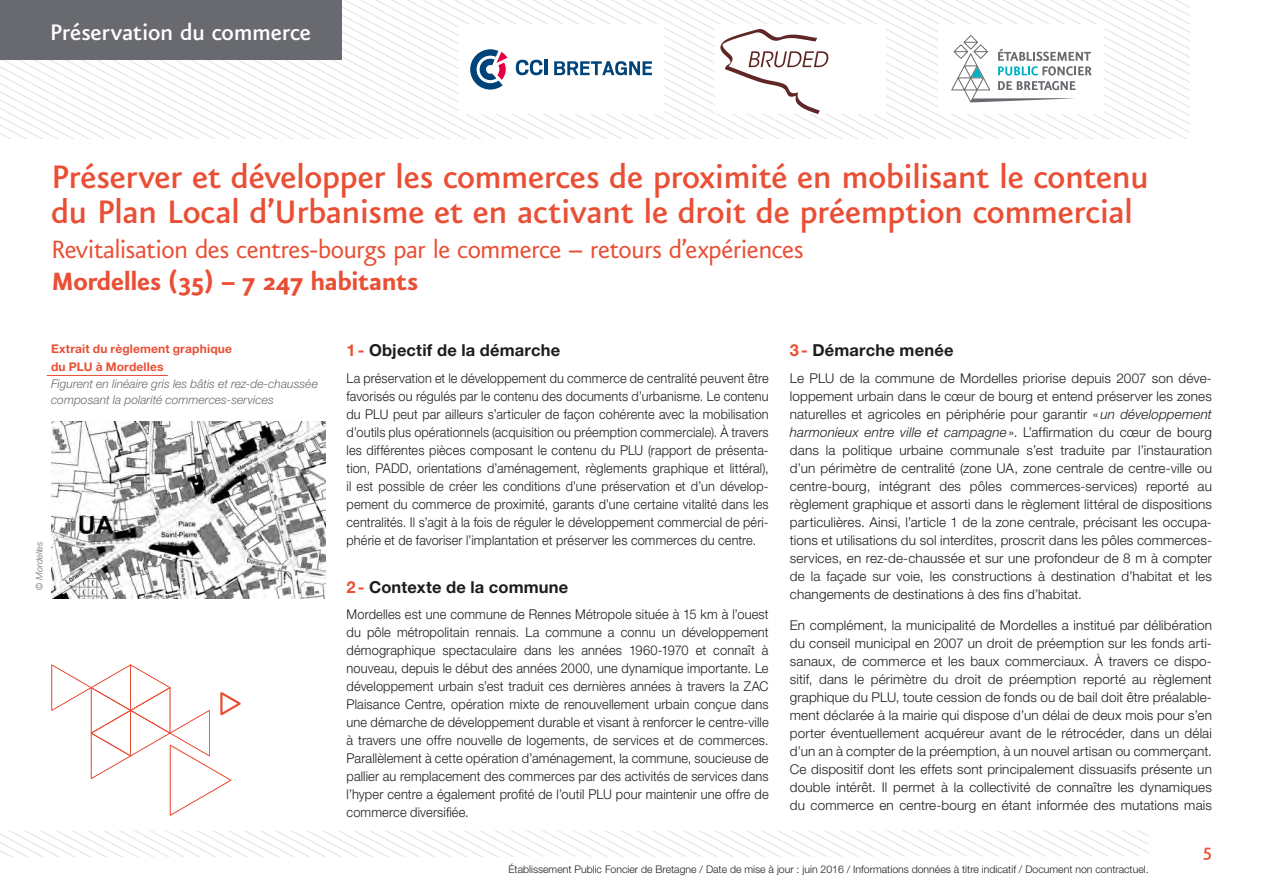
<style>
.page{position:relative;width:1263px;height:893px;background:#fff}
.page>*{position:absolute;margin:0;border:0;box-sizing:border-box;transform-origin:0 0}
.TitreFiche{font:500 39px/34.5px "Eureka Sans";letter-spacing:-.015em;color:#e94f35}
.TitreArticle{font:30px "Eureka Sans";letter-spacing:-.025em;color:#e94f35}
.TitreArticlegras{font:700 30px "Eureka Sans";letter-spacing:-.025em;color:#e94f35}
.t1{font:500 27px "Eureka Sans";letter-spacing:-.01em;color:#fff}
.t2{font:500 21px "Eureka Sans";color:#e94f35}
.t3{font:700 16.5px "Helvetica Neue LT Std";letter-spacing:.01em;color:#1d1d1b}
.Texte_Courant{font:300 13.5px/18px "Helvetica Neue LT Std";letter-spacing:.01em;color:#1d1d1b;text-align:justify}
.Texte_Courant-2{font:300 13.5px/18px "Helvetica Neue LT Std";letter-spacing:.01em;color:#1d1d1b;text-align:justify;scale:.95 1}
.Texte_Courant-3{font:300 13.5px/18px "Helvetica Neue LT Std";letter-spacing:.01em;color:#1d1d1b;text-align:justify;scale:.94 1}
.SchémaTexte{font:italic 300 12px/16.5px "Helvetica Neue LT Std";letter-spacing:.005em;color:#696a6f}
.SchémaTitre{font:700 12px/18px "Helvetica Neue LT Std";letter-spacing:.015em;color:#e94f35}
.t4{font:300 10.5px "Helvetica Neue LT Std";color:#1d1d1b}
.SchémaTexte-2{font:italic 300 9px "Helvetica Neue LT Std";letter-spacing:.015em;color:#696a6f}
.s1{color:#e94f35}
.s2{font-style:italic}
</style>
<div class="page">
<svg style="left:0;top:0;width:1190px;height:138px"></svg>
<div style="left:0;top:0;width:342px;height:60px;background:#696a6f"></div>
<svg style="left:0;top:830px;width:1149px;height:27px"></svg>
<svg style="left:51px;top:664px;width:190px;height:152px"></svg>
<hr style="left:47px;top:375px;width:121px;height:1px;background:#e94f35">
<img style="left:51px;top:421px;width:274px;height:177px">
<h3 class="t1" style="left:50px;top:19px;width:263px">Préservation du commerce</h3>
<p class="TitreFiche" style="left:51px;top:161px;width:1099px">Préserver et développer les commerces de proximité en mobilisant le contenu du Plan Local d’Urbanisme et en activant le droit de préemption commercial</p>
<p class="TitreArticle" style="left:51px;top:236px;width:754px">Revitalisation des centres-bourgs par le commerce – retours d’expériences</p>
<p class="TitreArticlegras" style="left:51px;top:266px;width:369px">Mordelles (35) – 7 247 habitants</p>
<p class="SchémaTitre" style="left:51px;top:339px;width:182px">Extrait du règlement graphique du PLU à Mordelles</p>
<p class="SchémaTexte" style="left:51px;top:375px;width:268px">Figurent en linéaire gris les bâtis et rez-de-chaussée composant la polarité commerces-services</p>
<p class="SchémaTexte-2" style="left:34px;top:590px;width:50px;rotate:-90deg">© Mordelles</p>
<p class="t3" style="left:347px;top:340px;width:215px"><span class="s1">1-</span> Objectif de la démarche</p>
<p class="Texte_Courant-3" style="left:347px;top:369px;width:451px">La préservation et le développement du commerce de centralité peuvent être favorisés ou régulés par le contenu des documents d’urbanisme. Le contenu du PLU peut par ailleurs s’articuler de façon cohérente avec la mobilisation d’outils plus opérationnels (acquisition ou préemption commerciale). À travers les différentes pièces composant le contenu du PLU (rapport de présenta&shy;tion, PADD, orientations d’aménagement, règlements graphique et littéral), il est possible de créer les conditions d’une préservation et d’un dévelop&shy;pement du commerce de proximité, garants d’une certaine vitalité dans les centralités. Il s’agit à la fois de réguler le développement commercial de péri&shy;phérie et de favoriser l’implantation et préserver les commerces du centre.</p>
<p class="t3" style="left:347px;top:576px;width:223px"><span class="s1">2-</span> Contexte de la commune</p>
<p class="Texte_Courant-2" style="left:347px;top:605px;width:446px">Mordelles est une commune de Rennes Métropole située à 15 km à l’ouest du pôle métropolitain rennais. La commune a connu un développement démographique spectaculaire dans les années 1960‑1970 et connaît à nouveau, depuis le début des années 2000, une dynamique importante. Le développement urbain s’est traduit ces dernières années à travers la ZAC Plaisance Centre, opération mixte de renouvellement urbain conçue dans une démarche de développement durable et visant à renforcer le centre-ville à travers une offre nouvelle de logements, de services et de commerces.<br>Parallèlement à cette opération d’aménagement, la commune, soucieuse de pallier au remplacement des commerces par des activités de services dans l’hyper centre a également profité de l’outil PLU pour maintenir une offre de commerce diversifiée.</p>
<p class="t3" style="left:790px;top:340px;width:165px"><span class="s1">3-</span> Démarche menée</p>
<p class="Texte_Courant" style="left:790px;top:369px;width:424px">Le PLU de la commune de Mordelles priorise depuis 2007 son déve&shy;loppement urbain dans le cœur de bourg et entend préserver les zones naturelles et agricoles en périphérie pour garantir «<span class="s2">un développement harmonieux entre ville et campagne</span>». L’affirmation du cœur de bourg dans la politique urbaine communale s’est traduite par l’instauration d’un périmètre de centralité (zone UA, zone centrale de centre‑ville ou centre‑bourg, intégrant des pôles commerces-services) reporté au règlement graphique et assorti dans le règlement littéral de dispositions particulières. Ainsi, l’article 1 de la zone centrale, précisant les occupa&shy;tions et utilisations du sol interdites, proscrit dans les pôles commerces&shy;services, en rez‑de‑chaussée et sur une profondeur de 8 m à compter de la façade sur voie, les constructions à destination d’habitat et les changements de destinations à des fins d’habitat.</p>
<p class="Texte_Courant" style="left:790px;top:615px;width:424px">En complément, la municipalité de Mordelles a institué par délibération du conseil municipal en 2007 un droit de préemption sur les fonds arti&shy;sanaux, de commerce et les baux commerciaux. À travers ce dispo&shy;sitif, dans le périmètre du droit de préemption reporté au règlement graphique du PLU, toute cession de fonds ou de bail doit être préalable&shy;ment déclarée à la mairie qui dispose d’un délai de deux mois pour s’en porter éventuellement acquéreur avant de le rétrocéder, dans un délai d’un an à compter de la préemption, à un nouvel artisan ou commerçant.<br>Ce dispositif dont les effets sont principalement dissuasifs présente un double intérêt. Il permet à la collectivité de connaître les dynamiques du commerce en centre-bourg en étant informée des mutations mais</p>
<h3 class="t2" style="left:1203px;top:839px;width:11px">5</h3>
<p class="t4" style="left:508px;top:863px;width:642px">Établissement Public Foncier de Bretagne / Date de mise à jour : juin 2016 / Informations données à titre indicatif / Document non contractuel.</p>
</div>
